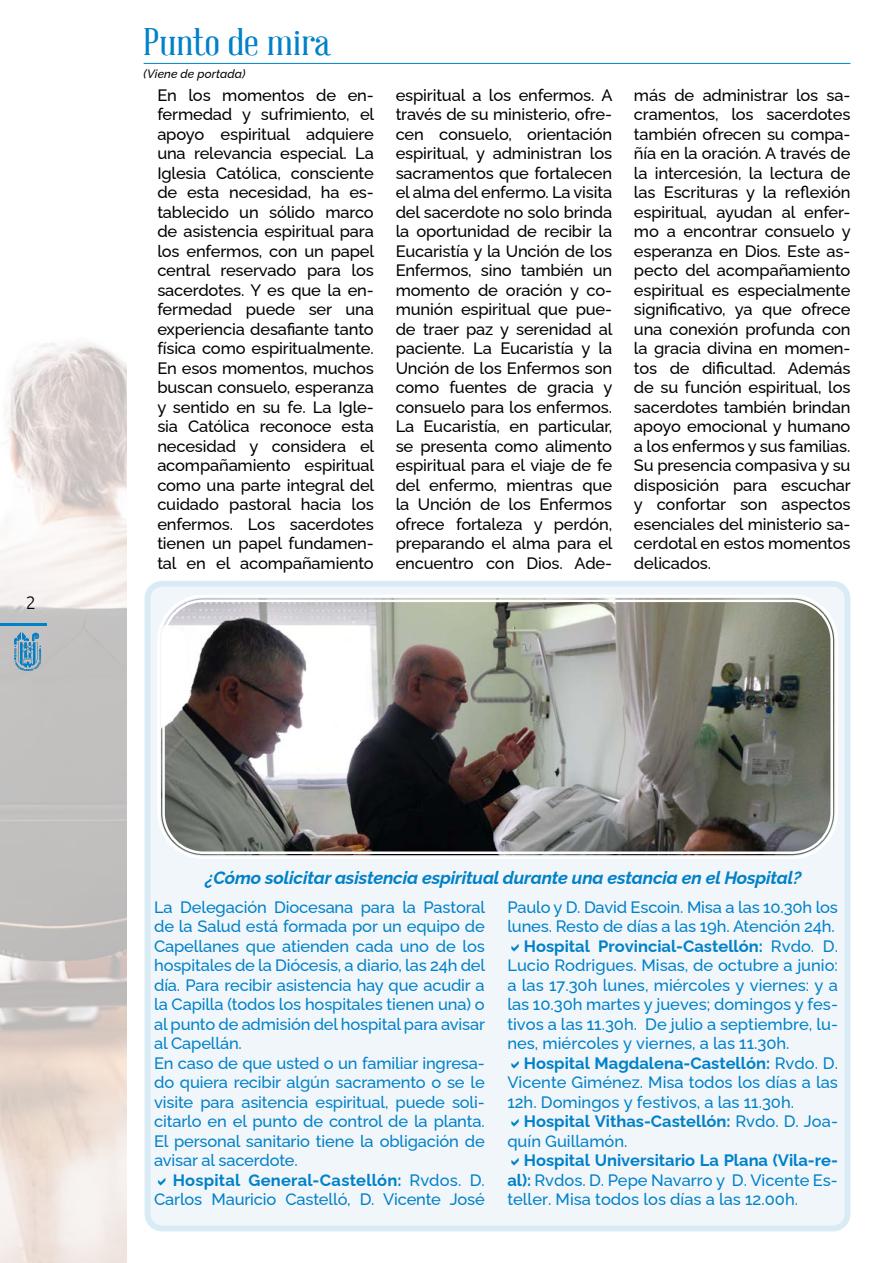
<style>
.page{position:relative;width:893px;height:1263px;background:#fff}
.page>*{position:absolute;margin:0;border:0;box-sizing:border-box;transform-origin:0 0}
.t1{font:37.5px "Abraham Lincoln";color:#0081c9;scale:1.2 1}
.t2{font:300 18px "Ubuntu";color:#000}
.t3{font:italic 700 17.85px "Raleway";letter-spacing:-.01em;color:#0081c9}
.t4{font:500 16.5px/19.5px "Raleway";letter-spacing:-.01em;color:#000;text-align:justify}
.t5{font:500 16.5px/19.5px "Raleway";letter-spacing:-.01em;color:#0081c9}
.t6{font:700 16.5px "Raleway";color:#0081c9}
.t7{font:italic 500 12px "Raleway";letter-spacing:.005em;color:#000}
.s1{font-weight:500}
.s2{font-weight:700}
</style>
<div class="page">
<div style="left:148px;top:584px;width:699px;height:644px;background:#f1f6fa;border-radius:14px"></div>
<div style="left:145px;top:581px;width:705px;height:650px;border:6px solid #0081c9;border-radius:14px"></div>
<img style="left:0;top:343px;width:127px;height:920px">
<hr style="left:0;top:624px;width:47px;height:2px;background:#0081c9">
<svg style="left:14px;top:632px;width:27px;height:39px"></svg>
<hr style="left:144px;top:63px;width:706px;height:1px;background:#0081c9">
<img style="left:161px;top:598px;width:673px;height:257px">
<div style="left:157px;top:595px;width:681px;height:264px;border:2px solid #fff;border-radius:45px"></div>
<div style="left:162px;top:600px;width:671px;height:254px;border:2px solid #fff;border-radius:40px"></div>
<p class="t2" style="left:26px;top:591px;width:12px">2</p>
<h1 class="t1" style="left:144px;top:22px;width:157px">Punto de mira</h1>
<p class="t7" style="left:144px;top:64px;width:103px">(Viene de portada)</p>
<p class="t4" style="left:396px;top:83px;width:218px">espiritual a los enfermos. A través de su ministerio, ofre&shy;cen consuelo, orientación espiritual, y administran los sacramentos que fortalecen el alma del enfermo. La visita del sacerdote no solo brinda la oportunidad de recibir la Eucaristía y la Unción de los Enfermos, sino también un momento de oración y co&shy;munión espiritual que pue&shy;de traer paz y serenidad al paciente. La Eucaristía y la Unción de los Enfermos son como fuentes de gracia y consuelo para los enfermos.<br>La Eucaristía, en particular, se presenta como alimento espiritual para el viaje de fe del enfermo, mientras que la Unción de los Enfermos ofrece fortaleza y perdón, preparando el alma para el encuentro con Dios. Ade-</p>
<p class="t4" style="left:157px;top:83px;width:218px">En los momentos de en&shy;fermedad y sufrimiento, el apoyo espiritual adquiere una relevancia especial. La Iglesia Católica, consciente de esta necesidad, ha es&shy;tablecido un sólido marco de asistencia espiritual para los enfermos, con un papel central reservado para los sacerdotes. Y es que la en&shy;fermedad puede ser una experiencia desafiante tanto física como espiritualmente.<br>En esos momentos, muchos buscan consuelo, esperanza y sentido en su fe. La Igle&shy;sia Católica reconoce esta necesidad y considera el acompañamiento espiritual como una parte integral del cuidado pastoral hacia los enfermos. Los sacerdotes tienen un papel fundamen&shy;tal en el acompañamiento</p>
<p class="t4" style="left:634px;top:83px;width:218px">más de administrar los sa&shy;cramentos, los sacerdotes también ofrecen su compa&shy;ñía en la oración. A través de la intercesión, la lectura de las Escrituras y la reflexión espiritual, ayudan al enfer&shy;mo a encontrar consuelo y esperanza en Dios. Este as&shy;pecto del acompañamiento espiritual es especialmente significativo, ya que ofrece una conexión profunda con la gracia divina en momen&shy;tos de dificultad. Además de su función espiritual, los sacerdotes también brindan apoyo emocional y humano a los enfermos y sus familias.<br>Su presencia compasiva y su disposición para escuchar y confortar son aspectos esenciales del ministerio sa&shy;cerdotal en estos momentos delicados.</p>
<p class="t3" style="left:205px;top:864px;width:598px">¿Cómo solicitar asistencia espiritual durante una estancia en el Hospital?</p>
<p class="t5" style="left:507px;top:895px;width:332px">Paulo y D. David Escoin. Misa a las 10.30h los</p>
<p class="t5" style="left:507px;top:915px;width:329px">lunes. Resto de días a las 19h. Atención 24h.</p>
<p class="t6" style="left:524px;top:933px;width:316px">Hospital Provincial-Castellón: <span class="s1">Rvdo. D.</span></p>
<p class="t5" style="left:507px;top:954px;width:332px">Lucio Rodrigues. Misas, de octubre a junio:</p>
<p class="t5" style="left:507px;top:973px;width:332px">a las 17.30h lunes, miércoles y viernes: y a</p>
<p class="t5" style="left:507px;top:993px;width:332px">las 10.30h martes y jueves; domingos y fes-</p>
<p class="t5" style="left:507px;top:1012px;width:332px">tivos a las 11.30h. De julio a septiembre, lu-</p>
<p class="t5" style="left:507px;top:1032px;width:284px">nes, miércoles y viernes, a las 11.30h.</p>
<p class="t6" style="left:524px;top:1050px;width:316px">Hospital Magdalena-Castellón: <span class="s1">Rvdo. D.</span></p>
<p class="t5" style="left:507px;top:1071px;width:332px">Vicente Giménez. Misa todos los días a las</p>
<p class="t5" style="left:507px;top:1090px;width:288px">12h. Domingos y festivos, a las 11.30h.</p>
<p class="t6" style="left:524px;top:1108px;width:316px">Hospital Vithas-Castellón: <span class="s1">Rvdo. D. Joa-</span></p>
<p class="t5" style="left:507px;top:1129px;width:122px">quín Guillamón.</p>
<p class="t5" style="left:507px;top:1149px;width:332px;text-align:justify;text-indent:16px"><span class="s2">Hospital Universitario La Plana (Vila-re&shy;al):</span> Rvdos. D. Pepe Navarro y D. Vicente Es&shy;teller. Misa todos los días a las 12.00h.</p>
<p class="t5" style="left:154px;top:895px;width:333px">La Delegación Diocesana para la Pastoral de la Salud está formada por un equipo de Capellanes que atienden cada uno de los hospitales de la Diócesis, a diario, las 24h del día. Para recibir asistencia hay que acudir a la Capilla (todos los hospitales tienen una) o al punto de admisión del hospital para avisar al Capellán.<br>En caso de que usted o un familiar ingresa&shy;do quiera recibir algún sacramento o se le visite para asitencia espiritual, puede soli&shy;citarlo en el punto de control de la planta.<br>El personal sanitario tiene la obligación de avisar al sacerdote.</p>
<p class="t5" style="left:154px;top:1168px;width:332px;text-align:right"><span class="s2">Hospital General-Castellón:</span> Rvdos. D.<br>Carlos Mauricio Castelló, D. Vicente José</p>
</div>
